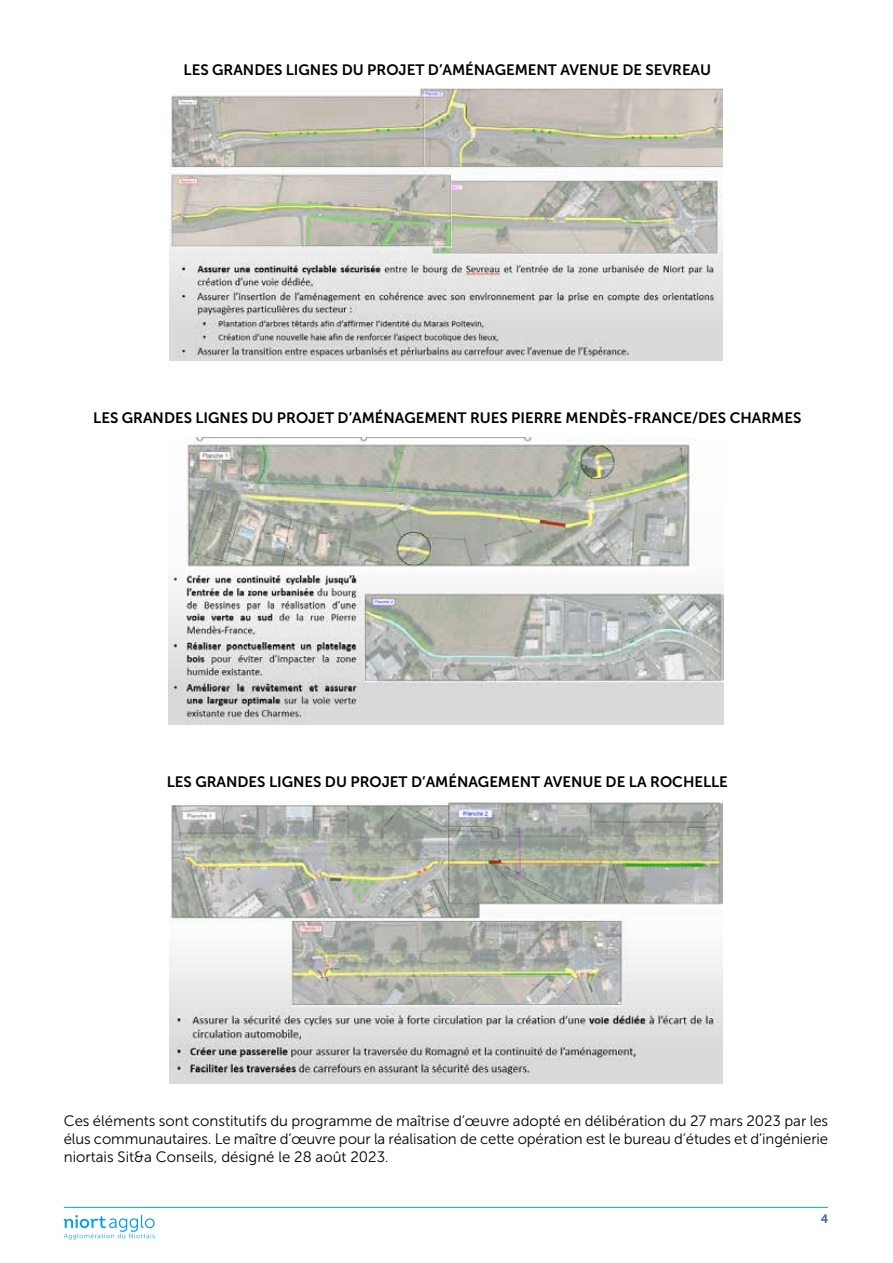
<style>
.page{position:relative;width:893px;height:1263px;background:#fff}
.page>*{position:absolute;margin:0;border:0;box-sizing:border-box;transform-origin:0 0}
.t1{font:15px/18px "Museo Sans 300";color:#000;text-align:justify}
.t2{font:15px "Museo Sans 700";color:#000}
.t3{font:12px "Museo Sans 700";color:#3a5ba7}
</style>
<div class="page">
<img style="left:169px;top:89px;width:554px;height:272px">
<img style="left:169px;top:437px;width:554px;height:288px">
<img style="left:170px;top:801px;width:552px;height:282px">
<hr style="left:64px;top:1207px;width:764px;height:1px;background:#009fe3">
<svg style="left:64px;top:1215px;width:91px;height:24px"></svg>
<p class="t2" style="left:184px;top:61px;width:529px">LES GRANDES LIGNES DU PROJET D’AMÉNAGEMENT AVENUE DE SEVREAU</p>
<p class="t2" style="left:93px;top:410px;width:710px">LES GRANDES LIGNES DU PROJET D’AMÉNAGEMENT RUES PIERRE MENDÈS-FRANCE/DES CHARMES</p>
<p class="t2" style="left:167px;top:774px;width:562px">LES GRANDES LIGNES DU PROJET D’AMÉNAGEMENT AVENUE DE LA ROCHELLE</p>
<p class="t1" style="left:64px;top:1112px;width:766px">Ces éléments sont constitutifs du programme de maîtrise d’œuvre adopté en délibération du 27 mars 2023 par les élus communautaires. Le maître d’œuvre pour la réalisation de cette opération est le bureau d’études et d’ingénierie niortais Sit&amp;a Conseils, désigné le 28 août 2023.</p>
<p class="t3" style="left:821px;top:1212px;width:9px">4</p>
</div>
